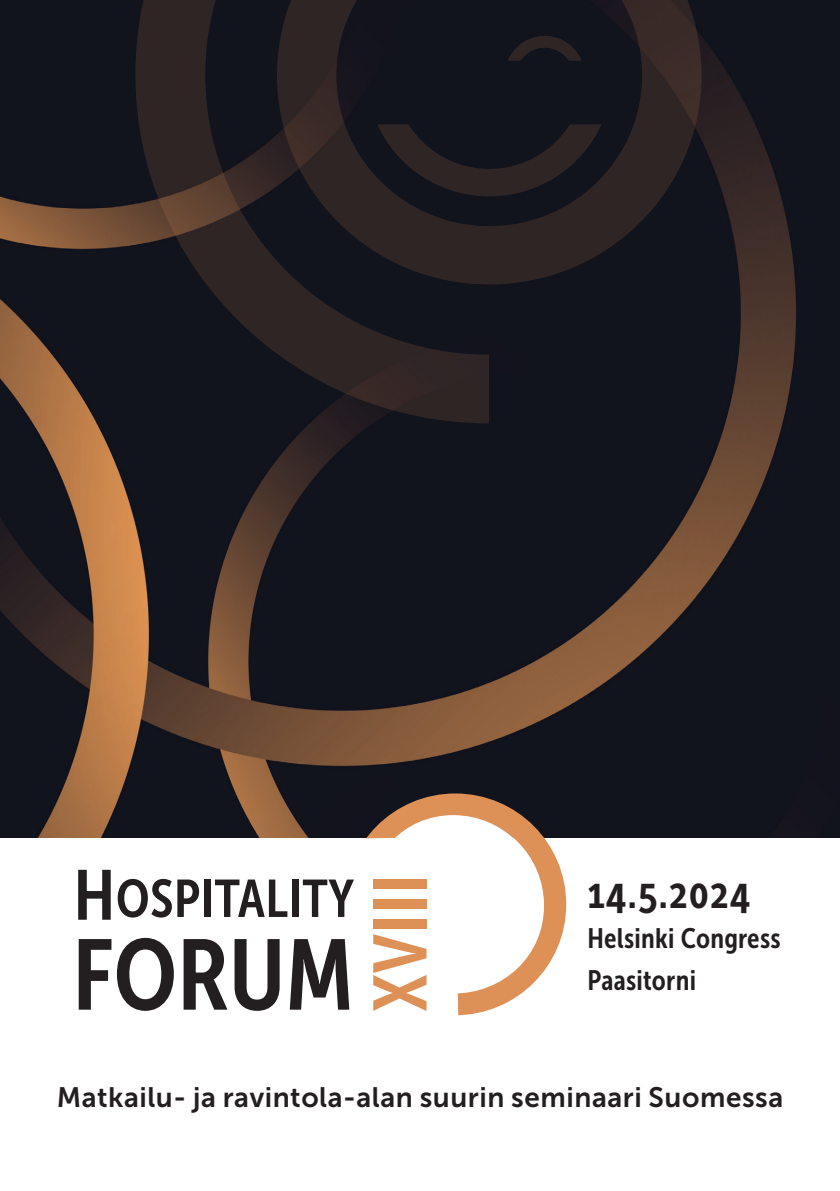
<style>
.page{position:relative;width:840px;height:1191px;background:#fff}
.page>*{position:absolute;margin:0;border:0;box-sizing:border-box;transform-origin:0 0}
.t1{font:99.4px "Museo Sans Cond 700";color:#231f20}
.t2{font:75px "Museo Sans Cond 700";letter-spacing:.015em;color:#dd9156}
.t3{font:52.6px "Museo Sans Cond 700";letter-spacing:.01em;color:#231f20}
.LEIPIS{font:44px "Museo Sans Cond 700";letter-spacing:.02em;color:#231f20}
.LEIPIS-2{font:28px "Museo Sans 700";letter-spacing:.02em;color:#231f20}
.LEIPIS-3{font:28px/42px "Museo Sans Cond 700";letter-spacing:.01em;color:#231f20}
.s1{font-size:70.2px}
</style>
<div class="page">
<img style="left:0;top:0;width:839px;height:837px">
<div style="left:344px;top:793px;width:222px;height:222px;border:23px solid #dd9156;border-radius:50%"></div>
<svg style="left:325px;top:837px;width:133px;height:178px"></svg>
<div style="left:366px;top:815px;width:177px;height:178px;background:#fff;border-radius:50%"></div>
<svg style="left:489px;top:0;width:212px;height:284px;background:#1f1b20"></svg>
<svg style="left:135px;top:0;width:354px;height:423px;background:#201c21"></svg>
<p class="t3" style="left:74px;top:869px;width:281px"><span class="s1">H</span>OSPITALITY</p>
<p class="t2" style="left:358px;top:1011px;width:139px;rotate:-90deg">XVIII</p>
<p class="LEIPIS" style="left:587px;top:868px;width:164px">14.5.2024</p>
<p class="LEIPIS-3" style="left:587px;top:917px;width:195px">Helsinki Congress<br>Paasitorni</p>
<p class="t1" style="left:72px;top:920px;width:282px">FORUM</p>
<p class="LEIPIS-2" style="left:57px;top:1082px;width:727px">Matkailu- ja ravintola-alan suurin seminaari Suomessa</p>
</div>
